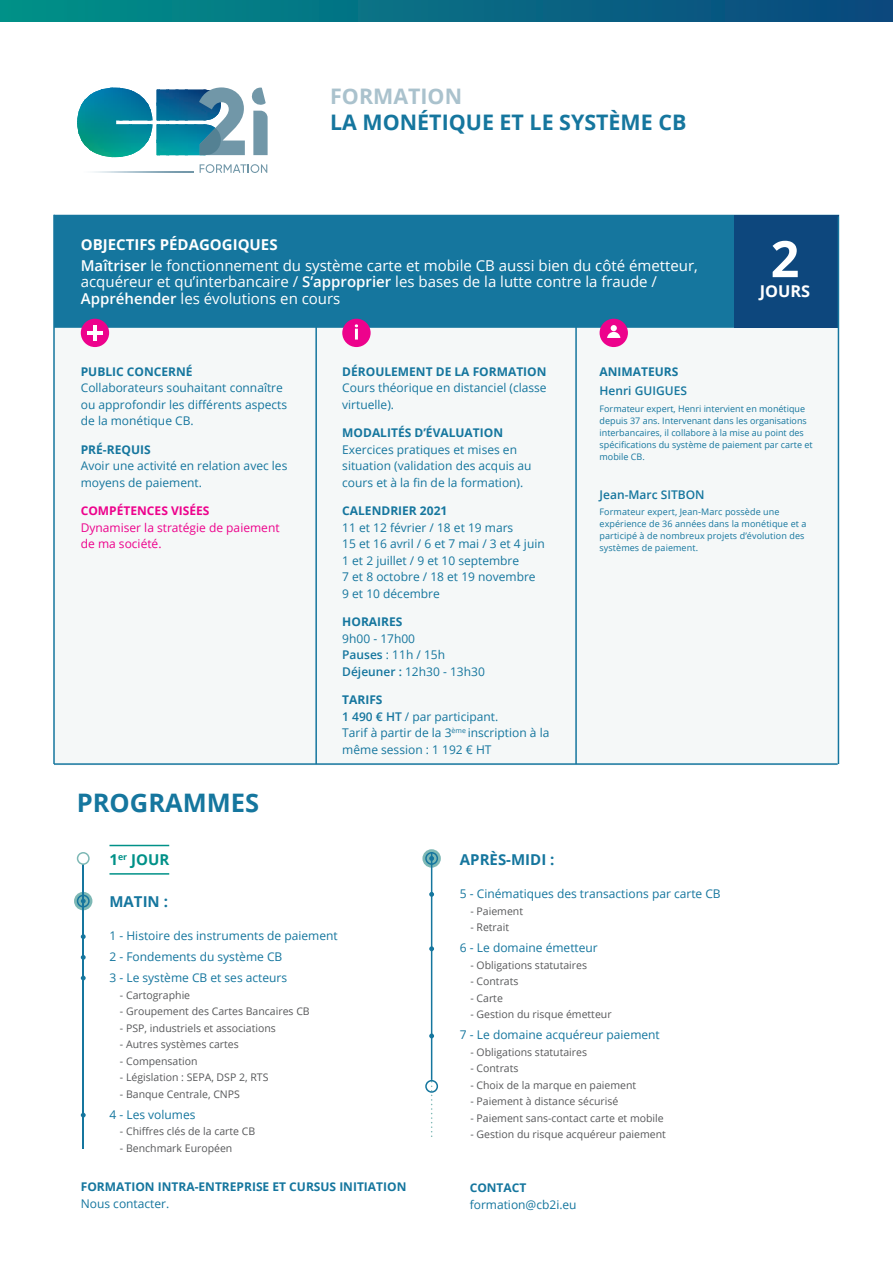
<style>
.page{position:relative;width:893px;height:1263px;background:#fff}
.page>*{position:absolute;margin:0;border:0;box-sizing:border-box;transform-origin:0 0}
.t1{font:700 50.25px "Open Sans";color:#fff}
.t2{font:700 25.5px "Open Sans";color:#15769e}
.t3{font:700 21.45px "Open Sans";color:#15769e}
.t4{font:700 21.45px "Open Sans";color:#aac2cd}
.t5{font:700 16.35px "Open Sans";color:#fff}
.t6{font:15px/21px "Open Sans";color:#fff}
.t7{font:700 15px "Open Sans";color:#15769e}
.t8{font:700 15px "Open Sans";color:#009188}
.t9{font:12px/16.5px "Open Sans";color:#15769e}
.t10{font:700 12px "Open Sans";color:#15769e}
.t11{font:12px/16.5px "Open Sans";color:#ed028c}
.t12{font:600 12px "Open Sans";color:#15769e}
.t13{font:700 12px "Open Sans";color:#ed028c}
.t14{font:10.5px "Open Sans";color:#57585a}
.t15{font:9px/12px "Open Sans";color:#15769e}
.s1{font-weight:700}
.s2{font-weight:600}
</style>
<div class="page">
<svg style="left:422px;top:849px;width:19px;height:19px"></svg>
<div style="left:54px;top:215px;width:681px;height:113px;background:#15769e"></div>
<hr style="left:54px;top:763px;width:784px;height:2px;background:#15769e">
<div style="left:735px;top:215px;width:104px;height:113px;background:#0d477d"></div>
<hr style="left:315px;top:327px;width:2px;height:437px;background:#15769e">
<hr style="left:431px;top:852px;width:1px;height:228px;background:#15769e">
<svg style="left:431px;top:1085px;width:1px;height:52px"></svg>
<hr style="left:82px;top:865px;width:2px;height:284px;background:#15769e">
<hr style="left:838px;top:216px;width:1px;height:548px;background:#15769e">
<hr style="left:53px;top:215px;width:2px;height:549px;background:#15769e">
<hr style="left:575px;top:327px;width:2px;height:437px;background:#15769e">
<svg style="left:77px;top:852px;width:13px;height:13px"></svg>
<svg style="left:81px;top:934px;width:5px;height:5px"></svg>
<svg style="left:74px;top:892px;width:18px;height:18px"></svg>
<svg style="left:429px;top:892px;width:5px;height:5px"></svg>
<svg style="left:429px;top:946px;width:5px;height:5px"></svg>
<svg style="left:429px;top:856px;width:5px;height:5px"></svg>
<svg style="left:429px;top:1033px;width:5px;height:5px"></svg>
<svg style="left:81px;top:955px;width:5px;height:5px"></svg>
<svg style="left:81px;top:975px;width:5px;height:5px"></svg>
<svg style="left:81px;top:1113px;width:5px;height:4px"></svg>
<div style="left:425px;top:852px;width:13px;height:13px;border:2px solid #15769e;border-radius:50%"></div>
<div style="left:425px;top:1080px;width:13px;height:13px;border:2px solid #15769e;border-radius:50%"></div>
<div style="left:81px;top:319px;width:28px;height:28px;background:#ed028c;border-radius:50%"></div>
<div style="left:342px;top:319px;width:29px;height:28px;background:#ed028c;border-radius:50%"></div>
<div style="left:600px;top:319px;width:28px;height:28px;background:#ed028c;border-radius:50%"></div>
<svg style="left:355px;top:324px;width:3px;height:16px"></svg>
<hr style="left:87px;top:331px;width:16px;height:3px;background:#fff">
<hr style="left:93px;top:325px;width:4px;height:16px;background:#fff">
<svg style="left:607px;top:325px;width:13px;height:13px"></svg>
<hr style="left:109px;top:873px;width:60px;height:2px;background:#009188">
<hr style="left:109px;top:845px;width:60px;height:1px;background:#009188">
<div style="left:0;top:0;width:893px;height:21px;background:linear-gradient(to right,#019188,#0c477e)"></div>
<svg style="left:251px;top:88px;width:17px;height:67px"></svg>
<svg style="left:77px;top:87px;width:168px;height:71px"></svg>
<svg style="left:200px;top:164px;width:67px;height:9px"></svg>
<h3 class="t4" style="left:330px;top:81px;width:133px">FORMATION</h3>
<h3 class="t3" style="left:330px;top:107px;width:358px">LA MONÉTIQUE ET LE SYSTÈME CB</h3>
<p class="t6" style="left:81px;top:233px;width:619px"><span class="s1">OBJECTIFS PÉDAGOGIQUES<br></span><span class="s2">Maîtriser</span> le fonctionnement du système carte et mobile CB aussi bien du côté émetteur,</p>
<p class="t6" style="left:81px;top:273px;width:578px;line-height:16.5px">acquéreur et qu’interbancaire / <span class="s2">S’approprier</span> les bases de la lutte contre la fraude /<br><span class="s2">Appréhender</span> les évolutions en cours</p>
<h1 class="t1" style="left:771px;top:223px;width:30px">2</h1>
<h3 class="t5" style="left:760px;top:279px;width:52px">JOURS</h3>
<p class="t10" style="left:81px;top:363px;width:113px">PUBLIC CONCERNÉ</p>
<p class="t9" style="left:81px;top:379px;width:208px">Collaborateurs souhaitant connaître ou approfondir les différents aspects de la monétique CB.</p>
<p class="t10" style="left:81px;top:441px;width:71px">PRÉ-REQUIS</p>
<p class="t9" style="left:81px;top:457px;width:208px">Avoir une activité en relation avec les moyens de paiement.</p>
<p class="t13" style="left:81px;top:502px;width:130px">COMPÉTENCES VISÉES</p>
<p class="t11" style="left:81px;top:519px;width:200px">Dynamiser la stratégie de paiement de ma société.</p>
<h2 class="t2" style="left:77px;top:785px;width:184px">PROGRAMMES</h2>
<p class="t10" style="left:342px;top:363px;width:206px">DÉROULEMENT DE LA FORMATION</p>
<p class="t9" style="left:342px;top:379px;width:206px">Cours théorique en distanciel (classe virtuelle).</p>
<p class="t10" style="left:342px;top:424px;width:162px">MODALITÉS D’ÉVALUATION</p>
<p class="t9" style="left:342px;top:441px;width:191px">Exercices pratiques et mises en situation (validation des acquis au cours et à la fin de la formation).</p>
<p class="t10" style="left:342px;top:502px;width:107px">CALENDRIER 2021</p>
<p class="t9" style="left:342px;top:519px;width:204px">11 et 12 février / 18 et 19 mars<br>15 et 16 avril / 6 et 7 mai / 3 et 4 juin<br>1 et 2 juillet / 9 et 10 septembre<br>7 et 8 octobre / 18 et 19 novembre<br>9 et 10 décembre</p>
<p class="t10" style="left:342px;top:613px;width:62px">HORAIRES</p>
<p class="t9" style="left:342px;top:630px;width:144px">9h00 - 17h00<br><span class="s2">Pauses</span> : 11h / 15h<br><span class="s2">Déjeuner :</span> 12h30 - 13h30</p>
<p class="t9" style="left:342px;top:691px;width:209px"><span class="s1">TARIFS<br></span><span class="s2">1 490 € HT</span> / par participant.<br>Tarif à partir de la 3<sup>ème</sup> inscription à la même session : 1 192 € HT</p>
<p class="t10" style="left:600px;top:363px;width:80px">ANIMATEURS</p>
<p class="t12" style="left:600px;top:382px;width:89px">Henri GUIGUES</p>
<p class="t15" style="left:600px;top:402px;width:215px">Formateur expert, Henri intervient en monétique depuis 37 ans. Intervenant dans les organisations interbancaires, il collabore à la mise au point des spécifications du système de paiement par carte et mobile CB.</p>
<p class="t12" style="left:600px;top:486px;width:107px">Jean-Marc SITBON</p>
<p class="t15" style="left:600px;top:506px;width:209px">Formateur expert, Jean-Marc possède une expérience de 36 années dans la monétique et a participé à de nombreux projets d’évolution des systèmes de paiement.</p>
<p class="t8" style="left:109px;top:849px;width:61px">1<sup>er</sup> JOUR</p>
<p class="t7" style="left:109px;top:891px;width:60px">MATIN :</p>
<p class="t9" style="left:109px;top:925px;width:230px;line-height:21px">1 - Histoire des instruments de paiement<br>2 - Fondements du système CB<br>3 - Le système CB et ses acteurs</p>
<p class="t14" style="left:120px;top:987px;width:72px">- Cartographie</p>
<p class="t14" style="left:120px;top:1004px;width:191px">- Groupement des Cartes Bancaires CB</p>
<p class="t14" style="left:120px;top:1020px;width:157px">- PSP, industriels et associations</p>
<p class="t14" style="left:120px;top:1037px;width:120px">- Autres systèmes cartes</p>
<p class="t14" style="left:120px;top:1053px;width:79px">- Compensation</p>
<p class="t14" style="left:120px;top:1070px;width:150px">- Législation : SEPA, DSP 2, RTS</p>
<p class="t14" style="left:120px;top:1086px;width:121px">- Banque Centrale, CNPS</p>
<p class="t9" style="left:109px;top:1106px;width:88px">4 - Les volumes</p>
<p class="t14" style="left:120px;top:1124px;width:137px">- Chiffres clés de la carte CB</p>
<p class="t14" style="left:120px;top:1140px;width:114px">- Benchmark Européen</p>
<p class="t10" style="left:81px;top:1178px;width:327px">FORMATION INTRA-ENTREPRISE ET CURSUS INITIATION</p>
<p class="t9" style="left:81px;top:1195px;width:90px">Nous contacter.</p>
<p class="t7" style="left:460px;top:849px;width:96px">APRÈS-MIDI :</p>
<p class="t9" style="left:460px;top:885px;width:262px">5 - Cinématiques des transactions par carte CB</p>
<p class="t14" style="left:470px;top:903px;width:54px">- Paiement</p>
<p class="t14" style="left:470px;top:920px;width:40px">- Retrait</p>
<p class="t9" style="left:460px;top:939px;width:139px">6 - Le domaine émetteur</p>
<p class="t14" style="left:470px;top:957px;width:118px">- Obligations statutaires</p>
<p class="t14" style="left:470px;top:974px;width:50px">- Contrats</p>
<p class="t14" style="left:470px;top:990px;width:34px">- Carte</p>
<p class="t14" style="left:470px;top:1007px;width:143px">- Gestion du risque émetteur</p>
<p class="t9" style="left:460px;top:1026px;width:201px">7 - Le domaine acquéreur paiement</p>
<p class="t14" style="left:470px;top:1044px;width:118px">- Obligations statutaires</p>
<p class="t14" style="left:470px;top:1061px;width:50px">- Contrats</p>
<p class="t14" style="left:470px;top:1077px;width:167px">- Choix de la marque en paiement</p>
<p class="t14" style="left:470px;top:1094px;width:149px">- Paiement à distance sécurisé</p>
<p class="t14" style="left:470px;top:1110px;width:195px">- Paiement sans-contact carte et mobile</p>
<p class="t14" style="left:470px;top:1127px;width:197px">- Gestion du risque acquéreur paiement</p>
<p class="t10" style="left:470px;top:1179px;width:58px">CONTACT</p>
<p class="t9" style="left:470px;top:1196px;width:108px">formation@cb2i.eu</p>
</div>
